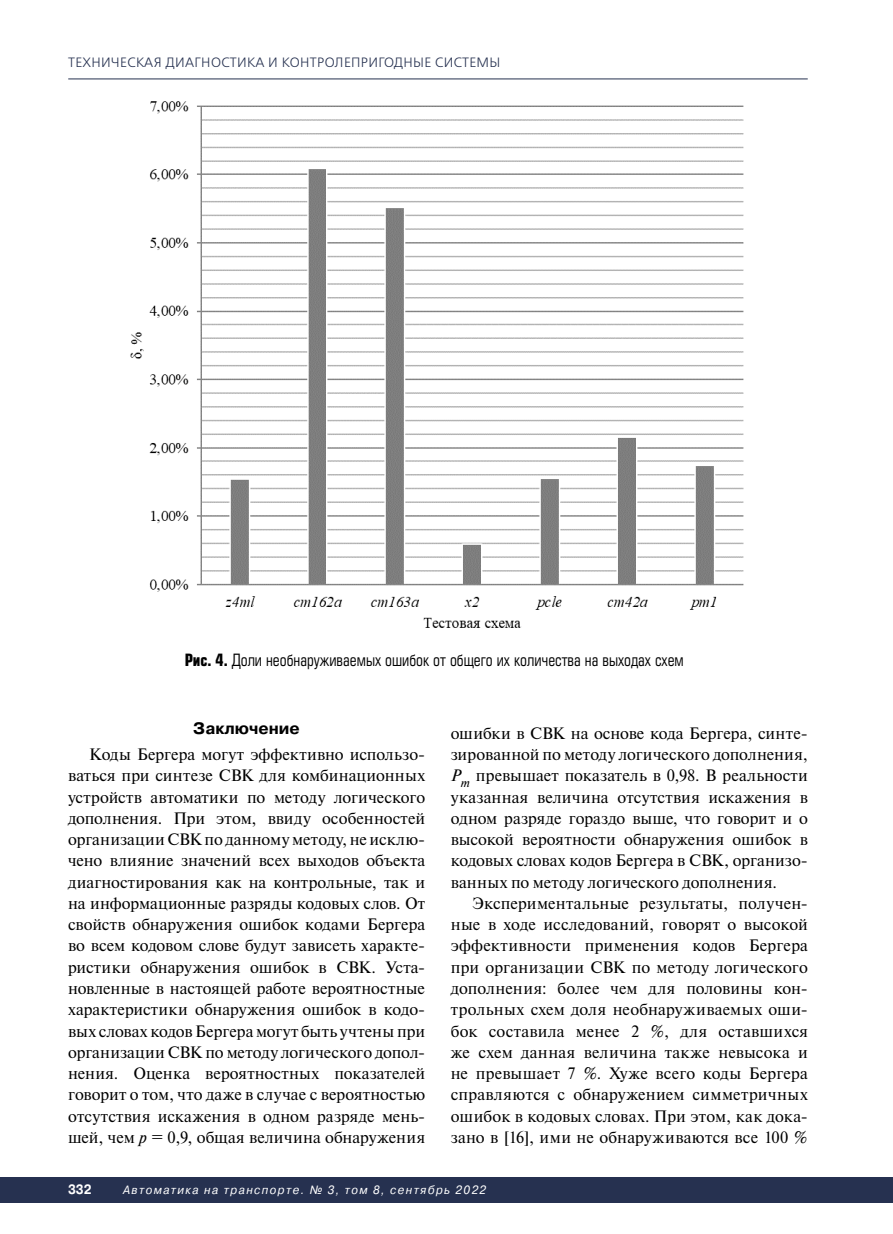
<style>
.page{position:relative;width:893px;height:1234px;background:#fff}
.page>*{position:absolute;margin:0;border:0;box-sizing:border-box;transform-origin:0 0}
.Текст{font:16.5px/21.3px "Newton C";letter-spacing:.005em;color:#000;text-align:justify}
.Подрисунок{font:16.5px "Europe Cond";color:#000;scale:.95 1}
.Заголовок{font:700 16.5px "Pragmatica C";color:#000}
.t1{font:13.5px "Free Set C";letter-spacing:.025em;color:#263150}
.t2{font:700 13.5px "Pragmatica C";color:#fff;scale:.9 1}
.t3{font:italic 12px "Pragmatica C";letter-spacing:.125em;color:#fff;scale:.94 1}
.s1{font-weight:700}
.s2{font-style:italic}
</style>
<div class="page">
<hr style="left:68px;top:79px;width:740px;height:1px;background:#263150">
<div style="left:0;top:1177px;width:893px;height:25px;background:#263150"></div>
<img style="left:130px;top:101px;width:614px;height:527px">
<p class="t1" style="left:68px;top:54px;width:434px">ТЕХНИЧЕСКАЯ ДИАГНОСТИКА И КОНТРОЛЕПРИГОДНЫЕ СИСТЕМЫ</p>
<p class="Подрисунок" style="left:185px;top:649px;width:527px"><span class="s1">Рис. 4.</span> Доли необнаруживаемых ошибок от общего их количества на выходах схем</p>
<p class="Заголовок" style="left:193px;top:719px;width:108px">Заключение</p>
<p class="Текст" style="left:68px;top:743px;width:359px;text-indent:21px">Коды Бергера могут эффективно использо&shy;ваться при синтезе СВК для комбинационных устройств автоматики по методу логического дополнения. При этом, ввиду особенностей организации СВК по данному методу, не исклю&shy;чено влияние значений всех выходов объекта диагностирования как на контрольные, так и на информационные разряды кодовых слов. От свойств обнаружения ошибок кодами Бергера во всем кодовом слове будут зависеть характе&shy;ристики обнаружения ошибок в СВК. Уста&shy;новленные в настоящей работе вероятностные характеристики обнаружения ошибок в кодо&shy;вых словах кодов Бергера могут быть учтены при организации СВК по методу логического допол&shy;нения. Оценка вероятностных показателей говорит о том, что даже в случае с вероятностью отсутствия искажения в одном разряде мень&shy;шей, чем <span class="s2">p</span> = 0,9, общая величина обнаружения</p>
<p class="Текст" style="left:451px;top:722px;width:359px">ошибки в СВК на основе кода Бергера, синте&shy;зированной по методу логического дополнения, <span class="s2">P</span><sub>m</sub> превышает показатель в 0,98. В реальности указанная величина отсутствия искажения в одном разряде гораздо выше, что говорит и о высокой вероятности обнаружения ошибок в кодовых словах кодов Бергера в СВК, организо&shy;ванных по методу логического дополнения.</p>
<p class="Текст" style="left:451px;top:892px;width:359px;text-indent:21px">Экспериментальные результаты, получен&shy;ные в ходе исследований, говорят о высокой эффективности применения кодов Бергера при организации СВК по методу логического дополнения: более чем для половины кон&shy;трольных схем доля необнаруживаемых оши&shy;бок составила менее 2 %, для оставшихся же схем данная величина также невысока и не превышает 7 %. Хуже всего коды Бергера справляются с обнаружением симметричных ошибок в кодовых словах. При этом, как дока&shy;зано в [16], ими не обнаруживаются все 100 %</p>
<p class="t2" style="left:68px;top:1181px;width:28px">332</p>
<p class="t3" style="left:123px;top:1183px;width:388px">Автоматика на транспорте. № 3, том 8, сентябрь 2022</p>
</div>
